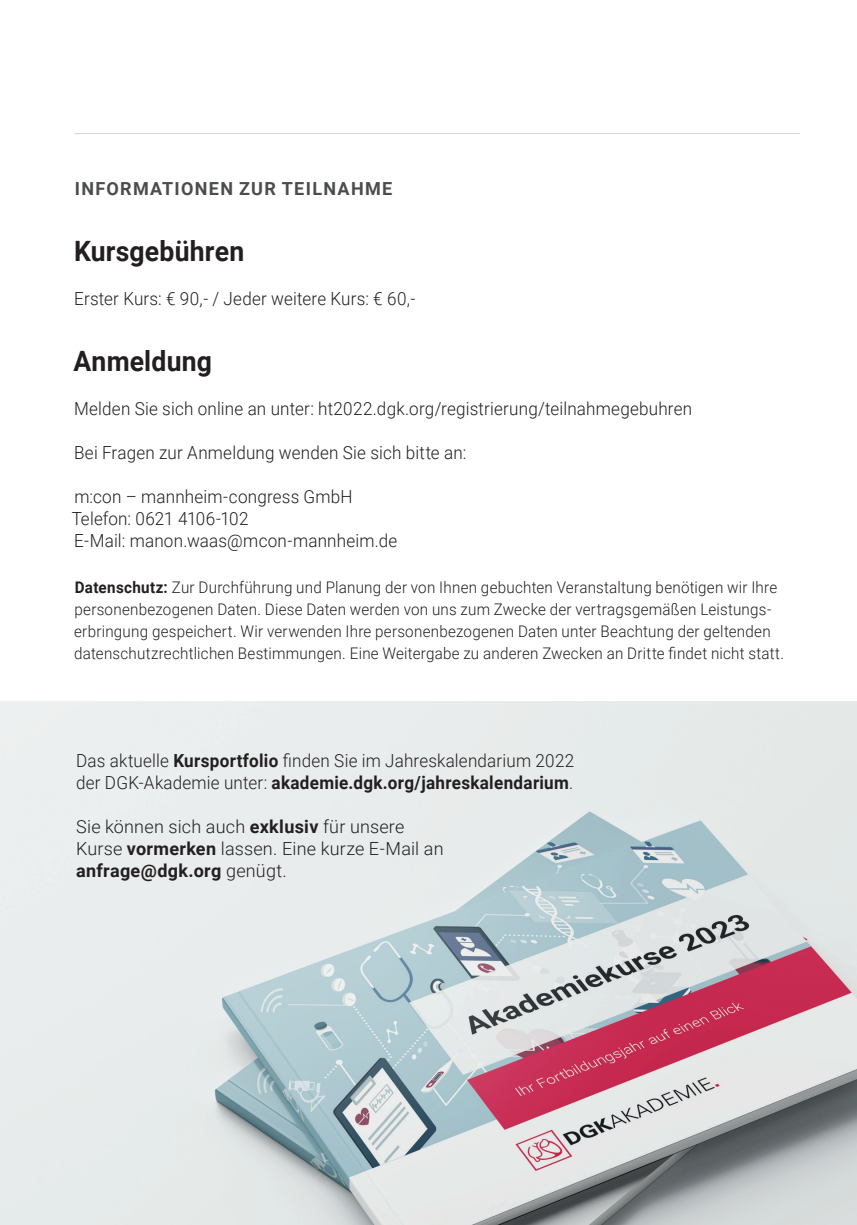
<style>
.page{position:relative;width:857px;height:1225px;background:#fff}
.page>*{position:absolute;margin:0;border:0;box-sizing:border-box;transform-origin:0 0}
.t1{font:700 28px "Roboto";letter-spacing:.01em;color:#231f20;scale:.95 1}
.t2{font:300 18px/22px "Roboto";letter-spacing:.01em;color:#231f20;scale:.95 1}
.t3{font:300 18px/22px "Roboto";letter-spacing:.01em;color:#231f20}
.t4{font:700 18px "Roboto";letter-spacing:.075em;color:#4b4c4d}
.t5{font:300 16px/22px "Roboto";letter-spacing:.015em;color:#231f20;scale:.95 1}
.s1{font-weight:700}
</style>
<div class="page">
<hr style="left:75px;top:133px;width:724px;height:1px;background:#d1d2d4">
<img style="left:0;top:701px;width:856px;height:524px">
<p class="t4" style="left:75px;top:176px;width:319px">INFORMATIONEN ZUR TEILNAHME</p>
<h1 class="t1" style="left:74px;top:231px;width:180px">Kursgebühren</h1>
<p class="t2" style="left:74px;top:287px;width:360px">Erster Kurs: € 90,- / Jeder weitere Kurs: € 60,-</p>
<h1 class="t1" style="left:73px;top:341px;width:147px">Anmeldung</h1>
<p class="t2" style="left:74px;top:397px;width:651px">Melden Sie sich online an unter: ht2022.dgk.org/registrierung/teilnahmegebuhren</p>
<p class="t2" style="left:74px;top:441px;width:414px">Bei Fragen zur Anmeldung wenden Sie sich bitte an:</p>
<p class="t2" style="left:72px;top:485px;width:344px">m:con – mannheim-congress GmbH<br>Telefon: 0621 4106-102<br>E-Mail: manon.waas@mcon-mannheim.de</p>
<p class="t5" style="left:74px;top:576px;width:748px"><span class="s1">Datenschutz:</span> Zur Durchführung und Planung der von Ihnen gebuchten Veranstaltung benötigen wir Ihre personenbezogenen Daten. Diese Daten werden von uns zum Zwecke der vertragsgemäßen Leistungs&shy;erbringung gespeichert. Wir verwenden Ihre personenbezogenen Daten unter Beachtung der geltenden datenschutzrechtlichen Bestimmungen. Eine Weitergabe zu anderen Zwecken an Dritte findet nicht statt.</p>
<p class="t2" style="left:76px;top:749px;width:525px">Das aktuelle <span class="s1">Kursportfolio</span> finden Sie im Jahreskalendarium 2022 der DGK-Akademie unter: <span class="s1">akademie.dgk.org/jahreskalendarium</span>.</p>
<p class="t3" style="left:76px;top:815px;width:369px">Sie können sich auch <span class="s1">exklusiv</span> für unsere<br>Kurse <span class="s1">vormerken</span> lassen. Eine kurze E-Mail an <span class="s1">anfrage@dgk.org</span> genügt.</p>
</div>
